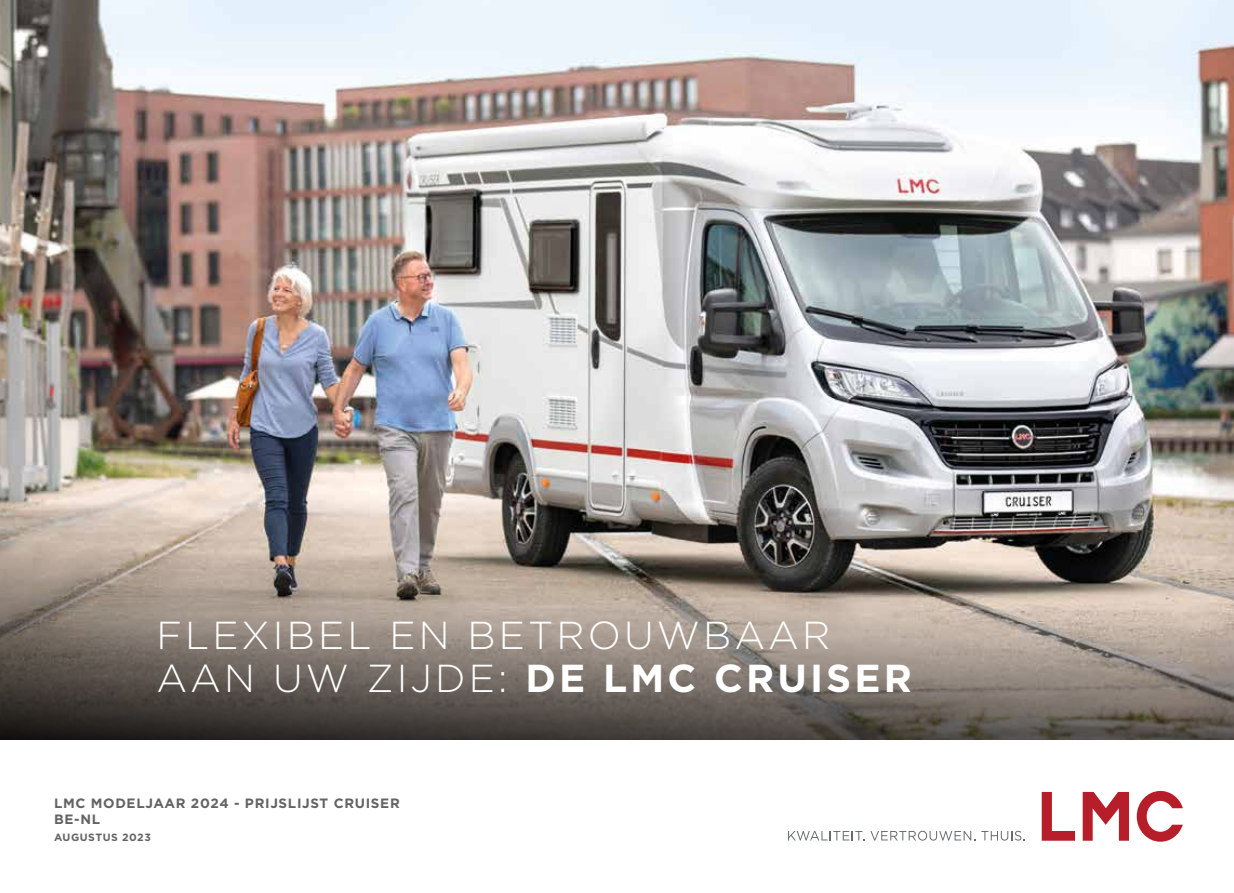
<style>
.page{position:relative;width:1234px;height:893px;background:#fff}
.page>*{position:absolute;margin:0;border:0;box-sizing:border-box;transform-origin:0 0}
.t1{font:300 39px/43.5px "Gotham";letter-spacing:.08em;color:#fff}
.t2{font:700 13.5px/16.2px "Gotham";letter-spacing:.05em;color:#646363}
.t3{font:700 10.5px "Gotham";letter-spacing:.05em;color:#646363}
.s1{font-weight:700}
</style>
<div class="page">
<img style="left:0;top:0;width:1233px;height:495px">
<svg style="left:0;top:495px;width:1233px;height:245px;background:#8b8179"></svg>
<svg style="left:1041px;top:792px;width:87px;height:49px"></svg>
<svg style="left:1136px;top:791px;width:46px;height:51px"></svg>
<svg style="left:788px;top:831px;width:76px;height:9px"></svg>
<svg style="left:870px;top:831px;width:102px;height:10px"></svg>
<svg style="left:981px;top:831px;width:43px;height:10px"></svg>
<p class="t1" style="left:156px;top:612px;width:756px">FLEXIBEL EN BETROUWBAAR<br>AAN UW ZIJDE: <span class="s1">DE LMC CRUISER</span></p>
<p class="t2" style="left:54px;top:795px;width:347px">LMC MODELJAAR 2024 - PRIJSLIJST CRUISER<br>BE-NL</p>
<p class="t3" style="left:54px;top:830px;width:98px">AUGUSTUS 2023</p>
</div>
